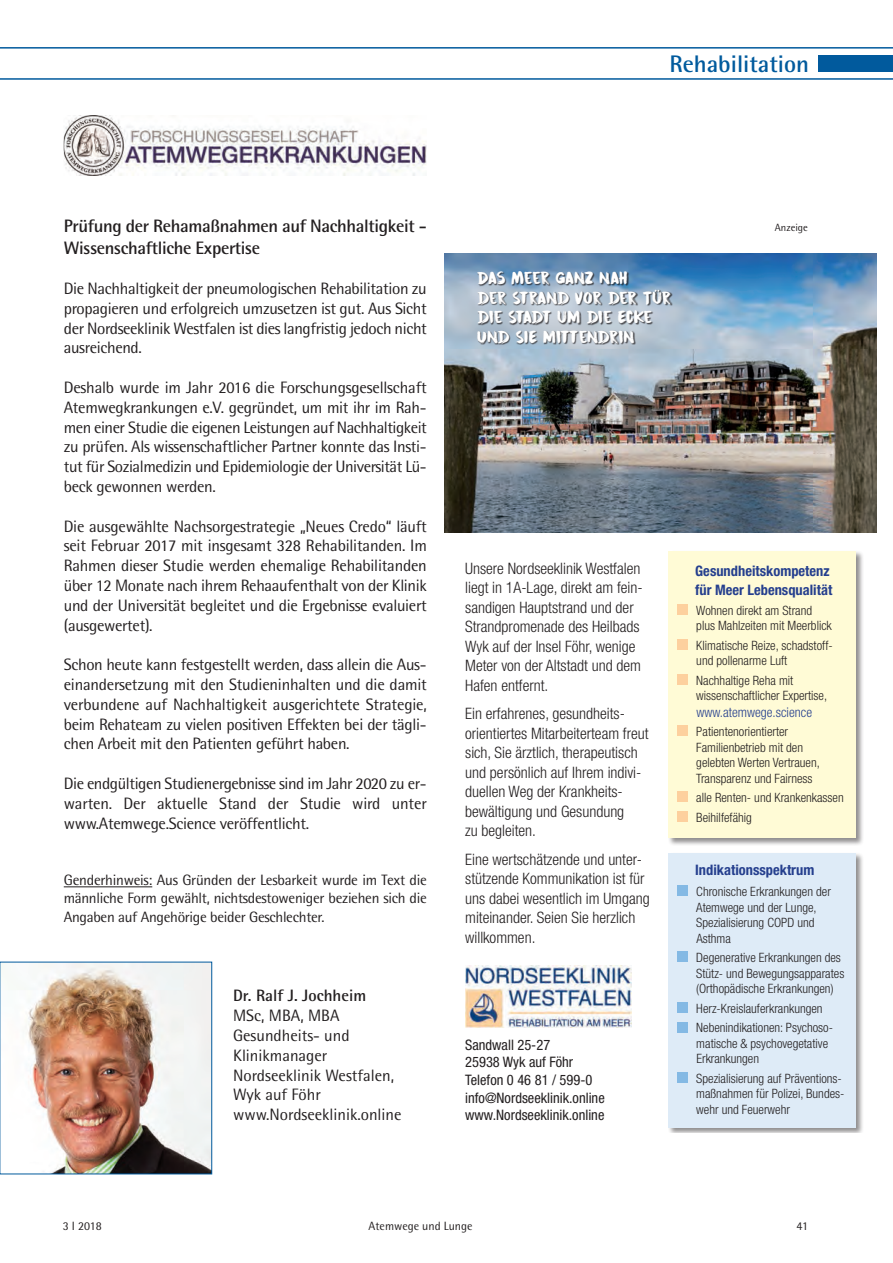
<style>
.page{position:relative;width:893px;height:1263px;background:#fff}
.page>*{position:absolute;margin:0;border:0;box-sizing:border-box;transform-origin:0 0}
.t1{font:700 24px "Rotis Semi Sans";color:#015a9d}
.t2{font:700 18px/21.6px "Rotis Semi Sans";letter-spacing:-.02em;color:#231f20}
.t3{font:16.5px/19.8px "Rotis Semi Sans";letter-spacing:-.02em;color:#231f20;text-align:justify}
.t4{font:16.5px/19.8px "Rotis Semi Sans";color:#231f20}
.t5{font:700 16.5px "Rotis Semi Sans";color:#231f20}
.t6{font:300 condensed 15.75px/19.5px "Helvetica Neue";color:#231f20}
.t7{font:15.6px/19.5px "DK Cinnabar Brush";letter-spacing:-.05em;color:#fff}
.t8{font:15px/18.5px "Rotis Semi Sans";letter-spacing:-.02em;color:#231f20;text-align:justify}
.t9{font:condensed 14.4px/17.7px "Helvetica Neue";color:#231f20}
.t10{font:700 condensed 14.4px/19.4px "Helvetica Neue";color:#253f8e}
.t11{font:300 condensed 13.5px "Helvetica Neue";color:#253f8e}
.t12{font:300 condensed 12.9px/15.5px "Helvetica Neue";color:#231f20}
.t13{font:12px "Rotis Semi Sans";color:#231f20}
.t14{font:10.5px "Rotis Semi Sans";color:#231f20}
</style>
<div class="page">
<hr style="left:64px;top:886px;width:88px;height:1px;background:#231f20">
<hr style="left:0;top:78px;width:893px;height:2px;background:#015a9d">
<hr style="left:0;top:47px;width:893px;height:2px;background:#015a9d">
<div style="left:818px;top:56px;width:75px;height:16px;background:#015a9d"></div>
<img style="left:64px;top:115px;width:363px;height:60px">
<img style="left:445px;top:253px;width:431px;height:280px">
<div style="left:668px;top:550px;width:196px;height:296px;background:#231f20;opacity:.5"></div>
<div style="left:668px;top:551px;width:187px;height:286px;background:#fffbd6"></div>
<div style="left:677px;top:604px;width:11px;height:11px;background:#fdd09e"></div>
<div style="left:677px;top:639px;width:11px;height:11px;background:#fdd09e"></div>
<div style="left:677px;top:674px;width:11px;height:11px;background:#fdd09e"></div>
<div style="left:677px;top:726px;width:11px;height:10px;background:#fdd09e"></div>
<div style="left:677px;top:791px;width:11px;height:11px;background:#fdd09e"></div>
<div style="left:677px;top:811px;width:11px;height:11px;background:#fdd09e"></div>
<div style="left:668px;top:852px;width:196px;height:280px;background:#231f20;opacity:.5"></div>
<div style="left:668px;top:853px;width:187px;height:274px;background:#deebf7"></div>
<div style="left:677px;top:885px;width:11px;height:11px;background:#84b9e4"></div>
<div style="left:677px;top:951px;width:11px;height:11px;background:#84b9e4"></div>
<div style="left:677px;top:1002px;width:11px;height:11px;background:#84b9e4"></div>
<div style="left:677px;top:1022px;width:11px;height:10px;background:#84b9e4"></div>
<div style="left:677px;top:1072px;width:11px;height:11px;background:#84b9e4"></div>
<img style="left:465px;top:965px;width:167px;height:62px">
<div style="left:478px;top:272px;width:195px;height:73px;background:#231f20;opacity:.75"></div>
<img style="left:28px;top:964px;width:182px;height:208px">
<h1 class="t1" style="left:669px;top:55px;width:141px">Rehabilitation</h1>
<p class="t2" style="left:64px;top:217px;width:365px">Prüfung der Rehamaßnahmen auf Nachhaltigkeit -<br>Wissenschaftliche Expertise</p>
<p class="t3" style="left:64px;top:280px;width:365px">Die Nachhaltigkeit der pneumologischen Rehabilitation zu propagieren und erfolgreich umzusetzen ist gut. Aus Sicht der Nordseeklinik Westfalen ist dies langfristig jedoch nicht ausreichend.</p>
<p class="t3" style="left:64px;top:379px;width:365px">Deshalb wurde im Jahr 2016 die Forschungsgesellschaft Atemwegkrankungen e.V. gegründet, um mit ihr im Rah&shy;men einer Studie die eigenen Leistungen auf Nachhaltigkeit zu prüfen. Als wissenschaftlicher Partner konnte das Insti&shy;tut für Sozialmedizin und Epidemiologie der Universität Lü&shy;beck gewonnen werden.</p>
<p class="t3" style="left:64px;top:518px;width:365px">Die ausgewählte Nachsorgestrategie „Neues Credo“ läuft seit Februar 2017 mit insgesamt 328 Rehabilitanden. Im Rahmen dieser Studie werden ehemalige Rehabilitanden über 12 Monate nach ihrem Rehaaufenthalt von der Klinik und der Universität begleitet und die Ergebnisse evaluiert (ausgewertet).</p>
<p class="t3" style="left:64px;top:656px;width:365px">Schon heute kann festgestellt werden, dass allein die Aus&shy;einandersetzung mit den Studieninhalten und die damit verbundene auf Nachhaltigkeit ausgerichtete Strategie, beim Rehateam zu vielen positiven Effekten bei der tägli&shy;chen Arbeit mit den Patienten geführt haben.</p>
<p class="t3" style="left:64px;top:775px;width:365px">Die endgültigen Studienergebnisse sind im Jahr 2020 zu er&shy;warten. Der aktuelle Stand der Studie wird unter www.Atemwege.Science veröffentlicht.</p>
<p class="t8" style="left:64px;top:872px;width:365px">Genderhinweis: Aus Gründen der Lesbarkeit wurde im Text die männliche Form gewählt, nichtsdestoweniger beziehen sich die Angaben auf Angehörige beider Geschlechter.</p>
<p class="t5" style="left:233px;top:990px;width:135px">Dr. Ralf J. Jochheim</p>
<p class="t4" style="left:233px;top:1007px;width:170px">MSc, MBA, MBA<br>Gesundheits- und<br>Klinikmanager<br>Nordseeklinik Westfalen,<br>Wyk auf Föhr www.Nordseeklinik.online</p>
<p class="t7" style="left:477px;top:268px;width:196px">DAS MEER GANZ NAH<br>DER STRAND VOR DER TÜR<br>DIE STADT UM DIE ECKE<br>UND SIE MITTENDRIN</p>
<p class="t14" style="left:775px;top:223px;width:34px">Anzeige</p>
<p class="t6" style="left:465px;top:560px;width:179px">Unsere Nordseeklinik Westfalen liegt in 1A-Lage, direkt am fein&shy;sandigen Hauptstrand und der<br>Strandpromenade des Heilbads<br>Wyk auf der Insel Föhr, wenige<br>Meter von der Altstadt und dem<br>Hafen entfernt.</p>
<p class="t6" style="left:465px;top:705px;width:185px">Ein erfahrenes, gesundheits&shy;orientiertes Mitarbeiterteam freut sich, Sie ärztlich, therapeutisch und persönlich auf Ihrem indivi&shy;duellen Weg der Krankheits&shy;bewältigung und Gesundung<br>zu begleiten.</p>
<p class="t6" style="left:465px;top:851px;width:186px">Eine wertschätzende und unter&shy;stützende Kommunikation ist für uns dabei wesentlich im Umgang miteinander. Seien Sie herzlich willkommen.</p>
<p class="t9" style="left:465px;top:1037px;width:141px">Sandwall 25-27<br>25938 Wyk auf Föhr<br>Telefon 0 46 81 / 599-0 info@Nordseeklinik.online www.Nordseeklinik.online</p>
<p class="t10" style="left:695px;top:562px;width:139px">Gesundheitskompetenz für Meer Lebensqualität</p>
<p class="t12" style="left:696px;top:604px;width:137px">Wohnen direkt am Strand plus Mahlzeiten mit Meerblick</p>
<p class="t12" style="left:696px;top:639px;width:138px">Klimatische Reize, schadstoff&shy;und pollenarme Luft</p>
<p class="t12" style="left:696px;top:674px;width:132px">Nachhaltige Reha mit wissenschaftlicher Expertise,</p>
<p class="t11" style="left:696px;top:707px;width:117px">www.atemwege.science</p>
<p class="t12" style="left:696px;top:725px;width:125px">Patientenorientierter<br>Familienbetrieb mit den gelebten Werten Vertrauen,<br>Transparenz und Fairness</p>
<p class="t12" style="left:696px;top:789px;width:149px;line-height:19.6px">alle Renten- und Krankenkassen<br>Beihilfefähig</p>
<p class="t10" style="left:695px;top:861px;width:121px">Indikationsspektrum</p>
<p class="t12" style="left:696px;top:885px;width:136px">Chronische Erkrankungen der<br>Atemwege und der Lunge,<br>Spezialisierung COPD und<br>Asthma</p>
<p class="t12" style="left:696px;top:951px;width:150px">Degenerative Erkrankungen des<br>Stütz- und Bewegungsapparates (Orthopädische Erkrankungen)</p>
<p class="t12" style="left:696px;top:999px;width:138px;line-height:19.6px">Herz-Kreislauferkrankungen<br>Nebenindikationen: Psychoso-</p>
<p class="t12" style="left:696px;top:1037px;width:133px">matische &amp; psychovegetative<br>Erkrankungen</p>
<p class="t12" style="left:696px;top:1072px;width:150px">Spezialisierung auf Präventions&shy;maßnahmen für Polizei, Bundes&shy;wehr und Feuerwehr</p>
<p class="t13" style="left:63px;top:1222px;width:40px">3 I 2018</p>
<p class="t13" style="left:369px;top:1222px;width:105px">Atemwege und Lunge</p>
<p class="t13" style="left:796px;top:1222px;width:13px">41</p>
</div>
